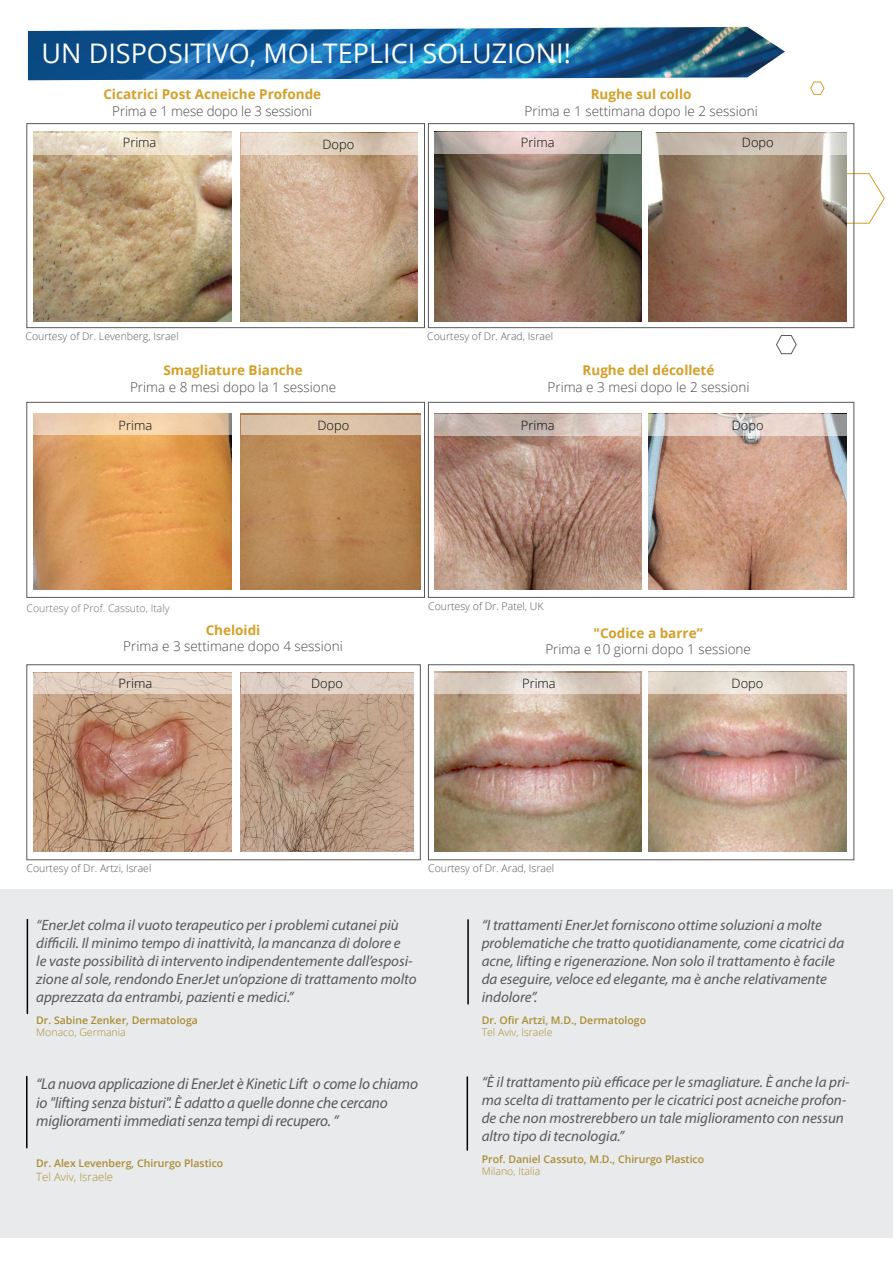
<style>
.page{position:relative;width:893px;height:1263px;background:#fff}
.page>*{position:absolute;margin:0;border:0;box-sizing:border-box;transform-origin:0 0}
.t1{font:27px "Open Sans";color:#fff}
.t2{font:italic 15.75px/18.6px "Myriad Pro";letter-spacing:-.01em;color:#57585a}
.t3{font:italic 15px/18px "Myriad Pro";color:#57585a}
.t4{font:300 13.5px "Open Sans";color:#4b4847}
.t5{font:700 13.5px "Open Sans";color:#d59f27}
.t6{font:300 12.9px "Open Sans";color:#040504}
.t7{font:300 11.4px "Open Sans";color:#a98d33}
.t8{font:600 10.5px "Open Sans";color:#a98d33}
.t9{font:300 10.5px "Open Sans";color:#57585b}
.t10{font:300 10.5px "Open Sans";color:#a98d33}
.t11{font:300 10.5px "Open Sans";color:#6c6d70}
</style>
<div class="page">
<svg style="left:27px;top:26px;width:758px;height:55px;background:#3270a3"></svg>
<div style="left:27px;top:402px;width:398px;height:196px;border:1px solid #59595b"></div>
<div style="left:428px;top:402px;width:426px;height:196px;border:1px solid #59595b"></div>
<img style="left:33px;top:435px;width:198px;height:155px">
<img style="left:434px;top:435px;width:207px;height:155px">
<img style="left:241px;top:414px;width:180px;height:176px">
<img style="left:648px;top:435px;width:199px;height:155px">
<div style="left:241px;top:415px;width:180px;height:20px;background:#dcc3a9"></div>
<svg style="left:648px;top:414px;width:199px;height:21px;background:#dacdc7"></svg>
<svg style="left:33px;top:414px;width:198px;height:21px;background:#edcdaa"></svg>
<svg style="left:434px;top:414px;width:207px;height:21px;background:#cdbeb6"></svg>
<svg style="left:847px;top:173px;width:38px;height:51px"></svg>
<div style="left:428px;top:123px;width:426px;height:205px;border:1px solid #59595b"></div>
<img style="left:434px;top:132px;width:207px;height:190px">
<img style="left:648px;top:155px;width:199px;height:166px">
<svg style="left:434px;top:133px;width:207px;height:21px;background:#c8bcb7"></svg>
<svg style="left:655px;top:133px;width:192px;height:22px;background:#cdc3b7"></svg>
<svg style="left:776px;top:335px;width:21px;height:19px"></svg>
<svg style="left:810px;top:81px;width:14px;height:14px"></svg>
<div style="left:0;top:889px;width:893px;height:348px;background:#e9eaeb"></div>
<img style="left:33px;top:132px;width:198px;height:189px">
<img style="left:241px;top:155px;width:177px;height:167px">
<svg style="left:33px;top:133px;width:198px;height:21px;background:#ebe1cf"></svg>
<svg style="left:241px;top:133px;width:177px;height:22px;background:#e1d1c1"></svg>
<div style="left:27px;top:123px;width:398px;height:205px;border:1px solid #59595b"></div>
<hr style="left:26px;top:1076px;width:2px;height:72px;background:#000">
<hr style="left:467px;top:920px;width:2px;height:84px;background:#000">
<hr style="left:27px;top:919px;width:1px;height:94px;background:#000">
<div style="left:27px;top:664px;width:394px;height:196px;border:1px solid #59595b"></div>
<div style="left:428px;top:664px;width:426px;height:196px;border:1px solid #59595b"></div>
<img style="left:33px;top:693px;width:198px;height:158px">
<img style="left:434px;top:672px;width:207px;height:179px">
<img style="left:241px;top:693px;width:172px;height:158px">
<img style="left:648px;top:672px;width:199px;height:179px">
<svg style="left:241px;top:673px;width:172px;height:20px;background:#decec3"></svg>
<svg style="left:649px;top:672px;width:198px;height:21px;background:#e3dace"></svg>
<svg style="left:33px;top:673px;width:198px;height:20px;background:#e0cec1"></svg>
<svg style="left:434px;top:673px;width:206px;height:20px;background:#dbcfc4"></svg>
<hr style="left:467px;top:1077px;width:1px;height:73px;background:#000">
<p class="t1" style="left:42px;top:34px;width:531px">UN DISPOSITIVO, MOLTEPLICI SOLUZIONI!</p>
<p class="t5" style="left:103px;top:85px;width:219px">Cicatrici Post Acneiche Profonde</p>
<p class="t4" style="left:112px;top:102px;width:201px">Prima e 1 mese dopo le 3 sessioni</p>
<p class="t5" style="left:591px;top:85px;width:102px">Rughe sul collo</p>
<p class="t4" style="left:524px;top:102px;width:235px">Prima e 1 settimana dopo le 2 sessioni</p>
<p class="t6" style="left:123px;top:134px;width:35px">Prima</p>
<p class="t6" style="left:323px;top:135px;width:33px">Dopo</p>
<p class="t6" style="left:521px;top:134px;width:35px">Prima</p>
<p class="t6" style="left:742px;top:134px;width:33px">Dopo</p>
<p class="t9" style="left:26px;top:329px;width:155px">Courtesy of Dr. Levenberg, Israel</p>
<p class="t9" style="left:427px;top:329px;width:127px">Courtesy of Dr. Arad, Israel</p>
<p class="t5" style="left:163px;top:361px;width:141px">Smagliature Bianche</p>
<p class="t4" style="left:130px;top:377px;width:208px">Prima e 8 mesi dopo la 1 sessione</p>
<p class="t5" style="left:583px;top:361px;width:133px">Rughe del décolleté</p>
<p class="t4" style="left:547px;top:377px;width:203px">Prima e 3 mesi dopo le 2 sessioni</p>
<p class="t6" style="left:119px;top:416px;width:35px">Prima</p>
<p class="t6" style="left:318px;top:417px;width:33px">Dopo</p>
<p class="t6" style="left:521px;top:416px;width:35px">Prima</p>
<p class="t6" style="left:732px;top:416px;width:33px">Dopo</p>
<p class="t11" style="left:27px;top:601px;width:145px">Courtesy of Prof. Cassuto, Italy</p>
<p class="t9" style="left:428px;top:599px;width:117px">Courtesy of Dr. Patel, UK</p>
<p class="t5" style="left:206px;top:620px;width:56px">Cheloidi</p>
<p class="t4" style="left:123px;top:637px;width:221px">Prima e 3 settimane dopo 4 sessioni</p>
<p class="t5" style="left:594px;top:623px;width:111px">"Codice a barre”</p>
<p class="t4" style="left:545px;top:640px;width:207px">Prima e 10 giorni dopo 1 sessione</p>
<p class="t6" style="left:119px;top:674px;width:35px">Prima</p>
<p class="t6" style="left:311px;top:674px;width:33px">Dopo</p>
<p class="t6" style="left:522px;top:674px;width:35px">Prima</p>
<p class="t6" style="left:732px;top:674px;width:33px">Dopo</p>
<p class="t9" style="left:27px;top:861px;width:126px">Courtesy of Dr. Artzi, Israel</p>
<p class="t9" style="left:428px;top:861px;width:127px">Courtesy of Dr. Arad, Israel</p>
<p class="t3" style="left:36px;top:916px;width:382px">“EnerJet colma il vuoto terapeutico per i problemi cutanei più difficili. Il minimo tempo di inattività, la mancanza di dolore e<br>le vaste possibilità di intervento indipendentemente dall’esposi&shy;zione al sole, rendondo EnerJet un’opzione di trattamento molto apprezzata da entrambi, pazienti e medici.”</p>
<p class="t8" style="left:36px;top:1012px;width:163px">Dr. Sabine Zenker, Dermatologa</p>
<p class="t10" style="left:36px;top:1025px;width:91px">Monaco, Germania</p>
<p class="t2" style="left:36px;top:1074px;width:383px">“La nuova applicazione di EnerJet è Kinetic Lift o come lo chiamo io "lifting senza bisturi". È adatto a quelle donne che cercano miglioramenti immediati senza tempi di recupero. ”</p>
<p class="t8" style="left:36px;top:1156px;width:189px">Dr. Alex Levenberg, Chirurgo Plastico</p>
<p class="t7" style="left:36px;top:1169px;width:78px">Tel Aviv, Israele</p>
<p class="t3" style="left:482px;top:916px;width:364px">“I trattamenti EnerJet forniscono ottime soluzioni a molte problematiche che tratto quotidianamente, come cicatrici da acne, lifting e rigenerazione. Non solo il trattamento è facile da eseguire, veloce ed elegante, ma è anche relativamente indolore”.</p>
<p class="t8" style="left:482px;top:1012px;width:166px">Dr. Ofir Artzi, M.D., Dermatologo</p>
<p class="t10" style="left:482px;top:1025px;width:72px">Tel Aviv, Israele</p>
<p class="t3" style="left:482px;top:1073px;width:370px">“È il trattamento più efficace per le smagliature. È anche la pri&shy;ma scelta di trattamento per le cicatrici post acneiche profon&shy;de che non mostrerebbero un tale miglioramento con nessun altro tipo di tecnologia.”</p>
<p class="t8" style="left:482px;top:1151px;width:224px">Prof. Daniel Cassuto, M.D., Chirurgo Plastico</p>
<p class="t10" style="left:482px;top:1164px;width:60px">Milano, Italia</p>
</div>
